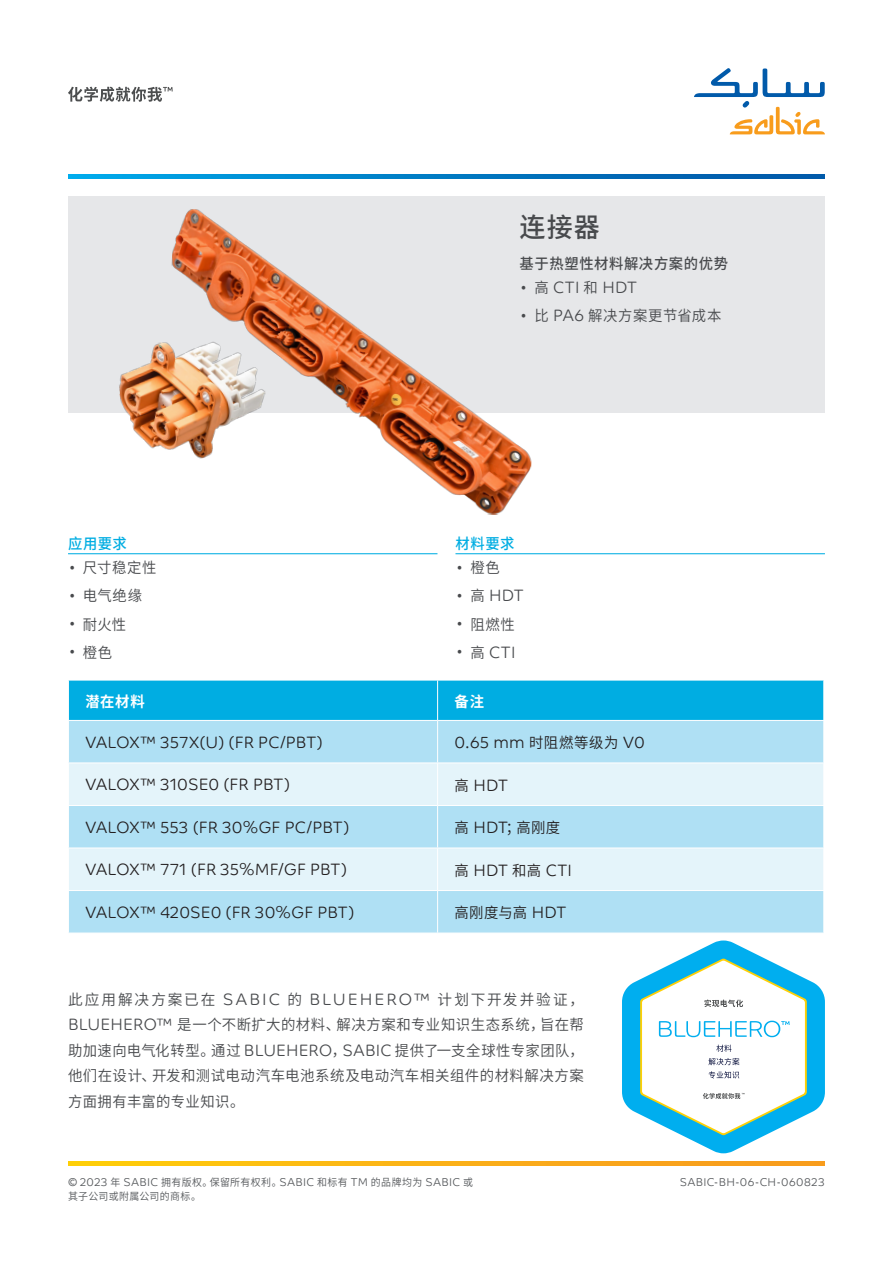
<style>
.page{position:relative;width:893px;height:1263px;background:#fff}
.page>*{position:absolute;margin:0;border:0;box-sizing:border-box;transform-origin:0 0}
.t1{font:500 27px "Noto Sans CJ Ksc";color:#484a4d}
.t2{font:300 16.5px "SABIC Typeface Text";color:#231f20}
.t3{font:300 16.5px "SABIC Typeface Text";letter-spacing:.01em;color:#484a4d}
.t4{font:600 14.85px/25.5px "Noto Sans CJ Ksc";letter-spacing:.035em;color:#484a4d}
.t5{font:600 14.85px "Noto Sans CJ Ksc";letter-spacing:.02em;color:#231f20}
.t6{font:500 14.85px "Noto Sans CJ Ksc";letter-spacing:.045em;color:#484a4d}
.t7{font:500 14.85px/24px "Noto Sans CJ Ksc";color:#00ade2}
.t8{font:700 14.85px "Noto Sans CJ Ksc";letter-spacing:.045em;color:#fff}
.t9{font:300 11.4px "SABIC Typeface Text";letter-spacing:.03em;color:#54575a}
.t10{font:600 10.2px "Noto Sans CJ Ksc";letter-spacing:.03em;color:#54575a}
.s1{font-weight:500;color:#00ade2}
.s2{font-family:"SABIC Typeface Text";font-weight:300;font-size:30px}
.s3{font-size:30px}
.s4{font-family:"Noto Sans CJ Ksc";font-weight:600;font-size:14.85px}
.s5{font-family:"SABIC Typeface Text";font-weight:300;font-size:16.5px}
.s6{font-family:"SABIC Typeface Text";font-weight:300;font-size:30px;color:#484a4d}
.s7{font-weight:600;color:#484a4d}
.s8{font-family:"Noto Sans CJ Ksc";font-weight:600;font-size:10.2px}
</style>
<div class="page">
<svg style="left:68px;top:1161px;width:757px;height:4px;background:#fab215"></svg>
<svg style="left:694px;top:68px;width:131px;height:67px"></svg>
<svg style="left:68px;top:175px;width:757px;height:4px;background:#007cc5"></svg>
<svg style="left:68px;top:87px;width:105px;height:15px"></svg>
<div style="left:68px;top:196px;width:757px;height:216px;background:#e6e7e9"></div>
<hr style="left:68px;top:553px;width:369px;height:1px;background:#00ade2">
<hr style="left:455px;top:553px;width:370px;height:1px;background:#00ade2">
<img style="left:171px;top:209px;width:369px;height:306px">
<img style="left:116px;top:334px;width:155px;height:131px">
<div style="left:69px;top:681px;width:754px;height:39px;background:#00ade2"></div>
<div style="left:69px;top:721px;width:754px;height:212px;background:#afe0f4"></div>
<svg style="left:69px;top:763px;width:754px;height:127px;background:#d2edf8"></svg>
<hr style="left:437px;top:680px;width:1px;height:40px;background:#fff">
<hr style="left:68px;top:762px;width:370px;height:1px;background:#fff">
<hr style="left:437px;top:721px;width:1px;height:41px;background:#fff">
<hr style="left:438px;top:762px;width:386px;height:1px;background:#fff">
<hr style="left:437px;top:763px;width:1px;height:42px;background:#fff">
<hr style="left:68px;top:848px;width:370px;height:1px;background:#fff">
<hr style="left:437px;top:806px;width:1px;height:42px;background:#fff">
<hr style="left:438px;top:848px;width:386px;height:1px;background:#fff">
<hr style="left:437px;top:848px;width:1px;height:42px;background:#fff">
<hr style="left:68px;top:890px;width:370px;height:1px;background:#fff">
<hr style="left:438px;top:890px;width:386px;height:1px;background:#fff">
<hr style="left:437px;top:891px;width:1px;height:42px;background:#fff">
<hr style="left:68px;top:805px;width:370px;height:1px;background:#fff">
<hr style="left:438px;top:805px;width:386px;height:1px;background:#fff">
<svg style="left:622px;top:940px;width:203px;height:213px"></svg>
<p class="t4" style="left:68px;top:532px;width:90px;line-height:24px"><span class="s1">应用要求<br></span><span class="s2">·</span> 尺寸稳定性</p>
<p class="t4" style="left:68px;top:582px;width:76px;line-height:28.3px"><span class="s2">·</span> 电气绝缘<span class="s2">·</span> 耐火性<br><span class="s2">·</span> 橙色</p>
<h1 class="t1" style="left:519px;top:211px;width:82px">连接器</h1>
<p class="t6" style="left:519px;top:255px;width:210px">基于热塑性材料解决方案的优势</p>
<p class="t3" style="left:519px;top:272px;width:119px"><span class="s3">·</span> <span class="s4">高</span> CTI <span class="s4">和</span> HDT</p>
<p class="t4" style="left:519px;top:304px;width:203px"><span class="s2">·</span> 比 <span class="s5">PA6</span> 解决方案更节省成本</p>
<p class="t7" style="left:455px;top:532px;width:60px">材料要求<span class="s6">·</span> <span class="s7">橙色</span></p>
<p class="t3" style="left:455px;top:580px;width:70px"><span class="s3">·</span> <span class="s4">高</span> HDT</p>
<p class="t4" style="left:455px;top:612px;width:61px"><span class="s2">·</span> 阻燃性</p>
<p class="t3" style="left:455px;top:637px;width:62px"><span class="s3">·</span> <span class="s4">高</span> CTI</p>
<p class="t8" style="left:85px;top:693px;width:61px">潜在材料</p>
<p class="t8" style="left:455px;top:693px;width:31px">备注</p>
<p class="t2" style="left:85px;top:726px;width:239px">VALOX™ 357X(U) (FR PC/PBT)</p>
<p class="t2" style="left:455px;top:727px;width:192px">0.65 mm <span class="s4">时阻燃等级为</span> V0</p>
<p class="t2" style="left:85px;top:769px;width:206px">VALOX™ 310SE0 (FR PBT)</p>
<p class="t2" style="left:455px;top:769px;width:55px"><span class="s4">高</span> HDT</p>
<p class="t2" style="left:85px;top:811px;width:266px">VALOX™ 553 (FR 30%GF PC/PBT)</p>
<p class="t5" style="left:455px;top:819px;width:107px">高 <span class="s5">HDT</span>；高刚度</p>
<p class="t2" style="left:85px;top:854px;width:263px">VALOX™ 771 (FR 35%MF/GF PBT)</p>
<p class="t2" style="left:455px;top:854px;width:119px"><span class="s4">高</span> HDT <span class="s4">和高</span> CTI</p>
<p class="t2" style="left:85px;top:897px;width:271px">VALOX™ 420SE0 (FR 30%GF PBT)</p>
<p class="t5" style="left:455px;top:904px;width:113px">高刚度与高 <span class="s5">HDT</span></p>
<p class="t4" style="left:68px;top:987px;width:517px;text-align:justify">此应用解决方案已在 <span class="s5">SABIC</span> 的 <span class="s5">BLUEHERO™</span> 计划下开发并验证，<span class="s5">BLUEHERO™</span> 是一个不断扩大的材料、解决方案和专业知识生态系统，旨在帮助加速向电气化转型。通过 <span class="s5">BLUEHERO</span>，<span class="s5">SABIC</span> 提供了一支全球性专家团队，他们在设计、开发和测试电动汽车电池系统及电动汽车相关组件的材料解决方案方面拥有丰富的专业知识。</p>
<p class="t9" style="left:68px;top:1172px;width:406px">© 2023 <span class="s8">年</span> SABIC <span class="s8">拥有版权。保留所有权利。</span>SABIC <span class="s8">和标有</span> TM <span class="s8">的品牌均为</span> SABIC <span class="s8">或</span></p>
<p class="t9" style="left:680px;top:1171px;width:146px">SABIC-BH-06-CH-060823</p>
<p class="t10" style="left:68px;top:1190px;width:134px">其子公司或附属公司的商标。</p>
</div>
